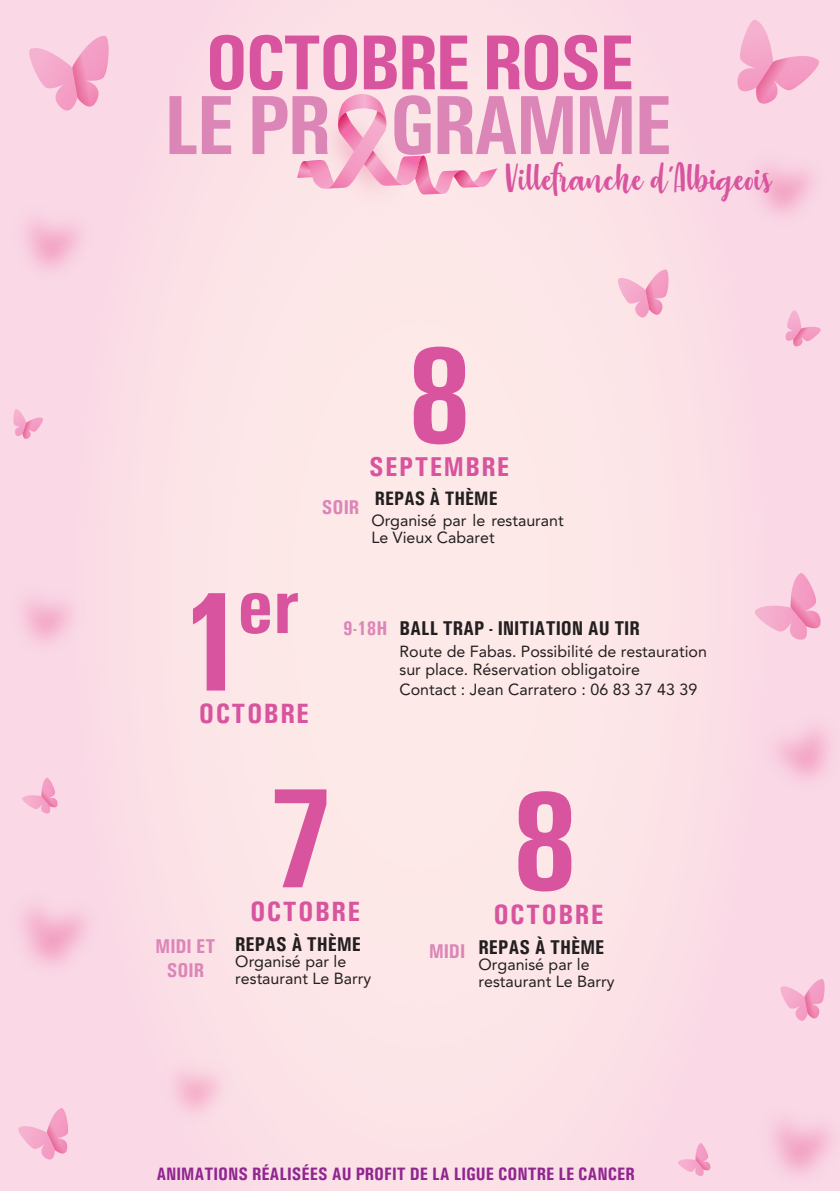
<style>
.page{position:relative;width:840px;height:1191px;background:#fff}
.page>*{position:absolute;margin:0;border:0;box-sizing:border-box;transform-origin:0 0}
.t1{font:700 condensed 142px "Univers";color:#d8549f}
.t2{font:700 condensed 138.4px "Univers";color:#d8549f}
.t3{font:700 condensed 84px "Univers";letter-spacing:-.04em;color:#dc86b8}
.t4{font:700 condensed 82px "Univers";color:#d8549f}
.t5{font:700 condensed 78px "Univers";letter-spacing:-.04em;color:#d8549f}
.t6{font:46px "Strawberry Blossom";color:#d8549f}
.t7{font:700 condensed 28px "Univers";letter-spacing:.05em;color:#d8549f}
.t8{font:700 condensed 27.2px "Univers";letter-spacing:.05em;color:#d8549f}
.t9{font:700 condensed 20px "Univers";color:#231f20}
.t10{font:700 condensed 20px/24px "Univers";color:#dc86b8;text-align:center}
.t11{font:700 condensed 19.4px "Univers";color:#231f20}
.t12{font:700 condensed 18px "Univers";color:#90268f}
.t13{font:16px/16.8px "Avenir LT Std";color:#231f20}
.s1{font-size:20px;color:#dc86b8}
.s2{color:#dc86b8}
</style>
<div class="page">
<div style="left:0;top:0;width:839px;height:1190px;background:#fce2e7"></div>
<svg style="left:15px;top:1108px;width:55px;height:54px"></svg>
<svg style="left:13px;top:409px;width:32px;height:32px"></svg>
<svg style="left:618px;top:269px;width:51px;height:49px"></svg>
<svg style="left:736px;top:20px;width:87px;height:73px"></svg>
<svg style="left:784px;top:310px;width:38px;height:38px"></svg>
<svg style="left:20px;top:777px;width:38px;height:38px"></svg>
<svg style="left:24px;top:36px;width:88px;height:80px"></svg>
<svg style="left:754px;top:573px;width:67px;height:69px"></svg>
<svg style="left:675px;top:1143px;width:30px;height:34px"></svg>
<svg style="left:777px;top:979px;width:48px;height:45px"></svg>
<svg style="left:297px;top:94px;width:200px;height:101px"></svg>
<p class="t5" style="left:205px;top:15px;width:431px">OCTOBRE ROSE</p>
<p class="t3" style="left:163px;top:74px;width:510px">LE PR GRAMME</p>
<p class="t6" style="left:505px;top:156px;width:267px">Villefranche d’Albigeois</p>
<p class="t2" style="left:406px;top:312px;width:68px">8</p>
<p class="t8" style="left:369px;top:450px;width:142px">SEPTEMBRE</p>
<p class="t11" style="left:322px;top:487px;width:177px"><span class="s1">SOIR</span> REPAS À THÈME</p>
<p class="t13" style="left:371px;top:512px;width:194px">Organisé par le restaurant</p>
<p class="t13" style="left:371px;top:529px;width:125px">Le Vieux Cabaret</p>
<p class="t4" style="left:238px;top:555px;width:63px">er</p>
<p class="t1" style="left:177px;top:556px;width:70px">1</p>
<p class="t7" style="left:199px;top:697px;width:112px">OCTOBRE</p>
<p class="t9" style="left:343px;top:615px;width:298px"><span class="s2">9-18H</span> BALL TRAP - INITIATION AU TIR</p>
<p class="t13" style="left:399px;top:643px;width:309px">Route de Fabas. Possibilité de restauration</p>
<p class="t13" style="left:399px;top:681px;width:299px">Contact : Jean Carratero : 06 83 37 43 39</p>
<p class="t13" style="left:399px;top:661px;width:242px">sur place. Réservation obligatoire</p>
<p class="t1" style="left:267px;top:752px;width:70px">7</p>
<p class="t1" style="left:510px;top:755px;width:70px">8</p>
<p class="t7" style="left:250px;top:894px;width:112px">OCTOBRE</p>
<p class="t7" style="left:493px;top:897px;width:112px">OCTOBRE</p>
<p class="t10" style="left:155px;top:934px;width:61px">MIDI ET<br>SOIR</p>
<p class="t9" style="left:235px;top:932px;width:127px">REPAS À THÈME</p>
<p class="t13" style="left:235px;top:953px;width:137px">Organisé par le restaurant Le Barry</p>
<p class="t9" style="left:429px;top:935px;width:177px"><span class="s2">MIDI</span> REPAS À THÈME</p>
<p class="t13" style="left:478px;top:956px;width:137px">Organisé par le restaurant Le Barry</p>
<p class="t12" style="left:156px;top:1162px;width:479px">ANIMATIONS RÉALISÉES AU PROFIT DE LA LIGUE CONTRE LE CANCER</p>
</div>
